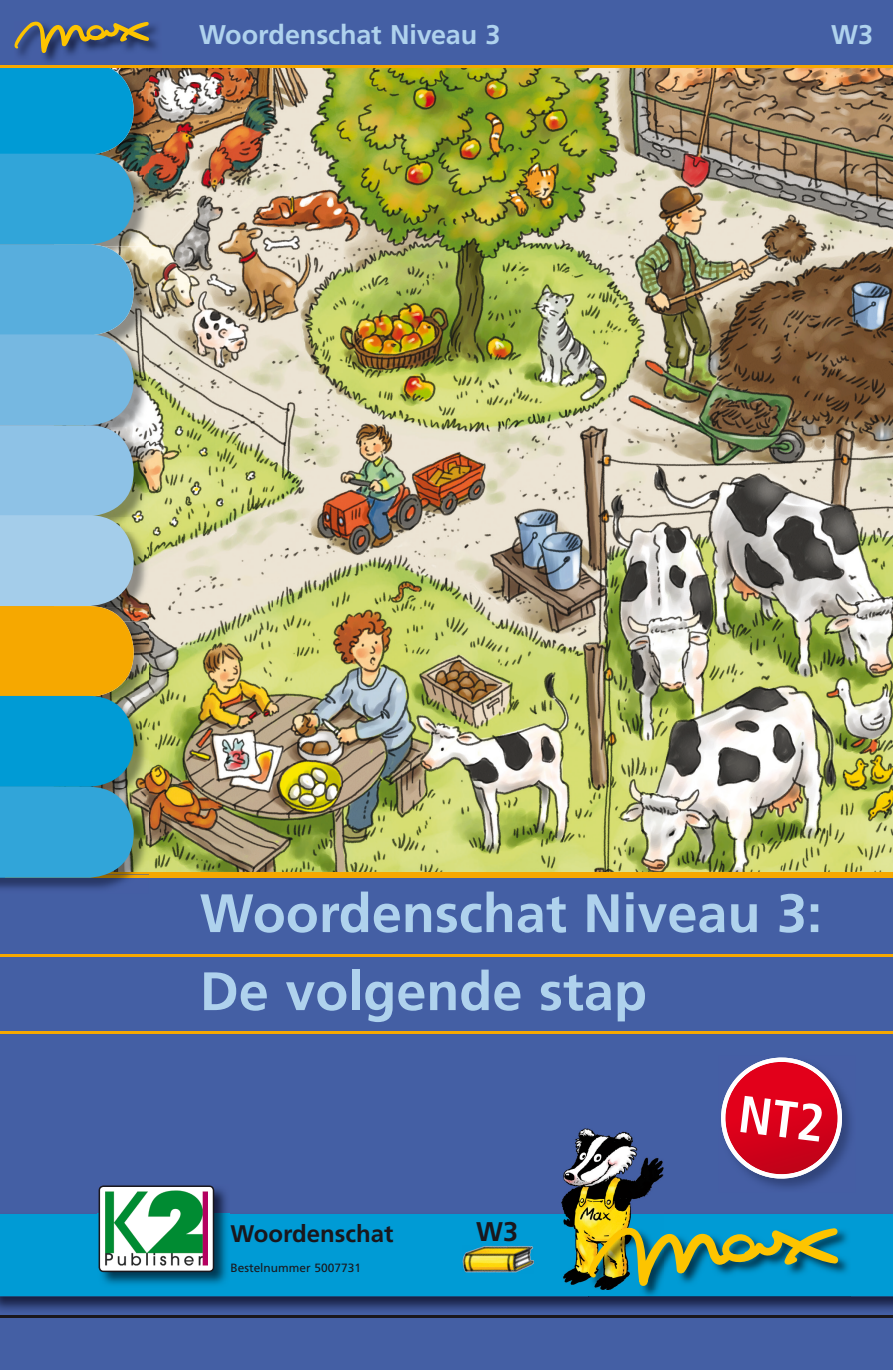
<style>
.page{position:relative;width:893px;height:1370px;background:#fff}
.page>*{position:absolute;margin:0;border:0;box-sizing:border-box;transform-origin:0 0}
.t1{font:700 54px/78px "Frutiger LT Std";color:#afd2ed}
.t2{font:700 27px "Frutiger LT Std";letter-spacing:-.005em;color:#afd2ed}
.t3{font:700 27px "Frutiger LT Std";color:#1a171c}
.t4{font:700 24px "Frutiger LT Std";color:#1a171c}
.t5{font:12px "Frutiger LT Std";color:#1a171c}
</style>
<div class="page">
<img style="left:134px;top:68px;width:759px;height:803px">
<div style="left:0;top:873px;width:893px;height:496px;background:#445fa4"></div>
<hr style="left:0;top:954px;width:893px;height:2px;background:#f6a800">
<hr style="left:1px;top:871px;width:892px;height:3px;background:#f6a800">
<img style="left:0;top:1295px;width:893px;height:16px">
<div style="left:0;top:1213px;width:893px;height:82px;background:#009bd5"></div>
<hr style="left:0;top:1030px;width:893px;height:3px;background:#f6a800">
<hr style="left:0;top:1315px;width:893px;height:2px;background:#1a171c">
<img style="left:98px;top:1188px;width:131px;height:99px">
<svg style="left:99px;top:1185px;width:115px;height:86px;background:#8eb99d"></svg>
<img style="left:561px;top:1128px;width:102px;height:161px">
<img style="left:589px;top:1227px;width:262px;height:71px">
<img style="left:589px;top:1285px;width:74px;height:4px">
<svg style="left:589px;top:1227px;width:249px;height:58px;background:#589672"></svg>
<img style="left:462px;top:1245px;width:72px;height:27px">
<hr style="left:5px;top:875px;width:888px;height:2px;background:#f6a800">
<img style="left:134px;top:155px;width:15px;height:15px">
<img style="left:134px;top:246px;width:15px;height:14px">
<img style="left:134px;top:336px;width:15px;height:15px">
<img style="left:134px;top:427px;width:15px;height:13px">
<img style="left:134px;top:517px;width:15px;height:14px">
<img style="left:134px;top:608px;width:15px;height:13px">
<img style="left:134px;top:697px;width:15px;height:15px">
<img style="left:0;top:871px;width:149px;height:18px">
<img style="left:134px;top:875px;width:15px;height:2px">
<img style="left:134px;top:788px;width:15px;height:14px">
<svg style="left:0;top:68px;width:134px;height:809px;background:#62abbe"></svg>
<div style="left:0;top:0;width:893px;height:67px;background:#445fa4"></div>
<img style="left:14px;top:21px;width:148px;height:45px">
<svg style="left:15px;top:22px;width:134px;height:31px"></svg>
<hr style="left:0;top:66px;width:893px;height:2px;background:#f6a800">
<svg style="left:721px;top:1057px;width:125px;height:124px"></svg>
<p class="t2" style="left:199px;top:18px;width:303px">Woordenschat Niveau 3</p>
<p class="t2" style="left:831px;top:19px;width:44px">W3</p>
<p class="t1" style="left:200px;top:874px;width:624px">Woordenschat Niveau 3:<br>De volgende stap</p>
<p class="t4" style="left:230px;top:1218px;width:165px">Woordenschat</p>
<p class="t5" style="left:230px;top:1260px;width:132px">Bestelnummer 5007731</p>
<p class="t3" style="left:476px;top:1215px;width:44px">W3</p>
</div>
